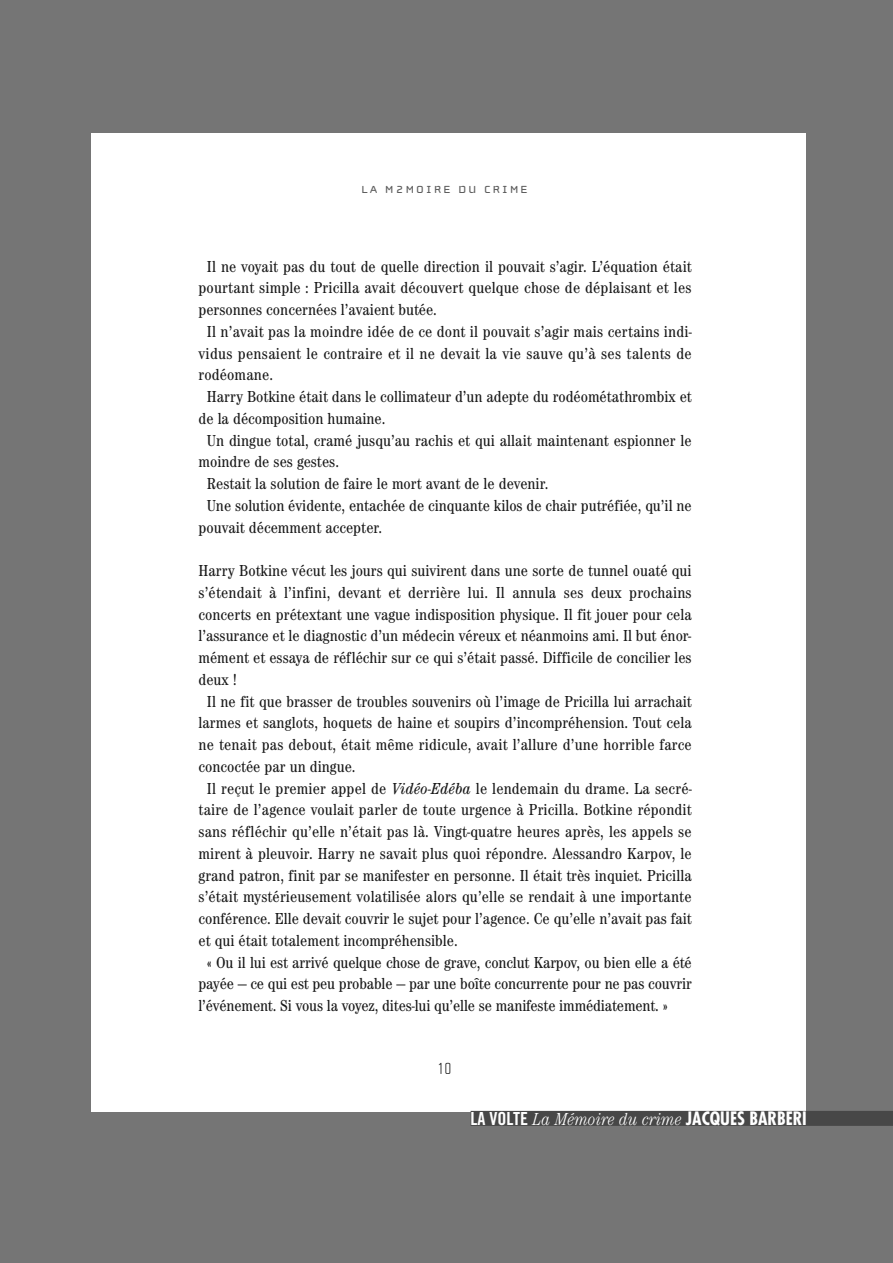
<style>
.page{position:relative;width:893px;height:1263px;background:#757575}
.page>*{position:absolute;margin:0;border:0;box-sizing:border-box;transform-origin:0 0}
.t1{font:italic 300 condensed 18px "Century EF";color:#fff}
.t2{font:condensed 16.5px "Century EF";color:#191919}
.t3{font:100 16.5px "Cholla Sans";color:#191919}
.t4{font:15px "Cholla Unicase";letter-spacing:.15em;color:#5e5e5e}
.s1{font-style:italic}
.s2{font-family:"Trade Gothic Bold Cond Twenty";font-weight:400;font-style:normal;font-stretch:normal}
.s3{font-family:"Futura";font-weight:700;font-style:normal}
</style>
<div class="page">
<div style="left:91px;top:133px;width:715px;height:978px;background:#fff"></div>
<div style="left:471px;top:1111px;width:422px;height:15px;background:#474747"></div>
<p class="t4" style="left:362px;top:179px;width:167px">LA M2MOIRE DU CRIME</p>
<p class="t2" style="left:207px;top:256px;width:486px">Il ne voyait pas du tout de quelle direction il pouvait s’agir. L’équation était</p>
<p class="t2" style="left:198px;top:278px;width:494px">pourtant simple : Pricilla avait découvert quelque chose de déplaisant et les</p>
<p class="t2" style="left:198px;top:300px;width:240px">personnes concernées l’avaient butée.</p>
<p class="t2" style="left:207px;top:321px;width:486px">Il n’avait pas la moindre idée de ce dont il pouvait s’agir mais certains indi-</p>
<p class="t2" style="left:198px;top:343px;width:495px">vidus pensaient le contraire et il ne devait la vie sauve qu’à ses talents de</p>
<p class="t2" style="left:198px;top:365px;width:76px">rodéomane.</p>
<p class="t2" style="left:207px;top:387px;width:486px">Harry Botkine était dans le collimateur d’un adepte du rodéométathrombix et</p>
<p class="t2" style="left:198px;top:408px;width:188px">de la décomposition humaine.</p>
<p class="t2" style="left:207px;top:430px;width:486px">Un dingue total, cramé jusqu’au rachis et qui allait maintenant espionner le</p>
<p class="t2" style="left:198px;top:452px;width:142px">moindre de ses gestes.</p>
<p class="t2" style="left:207px;top:474px;width:343px">Restait la solution de faire le mort avant de le devenir.</p>
<p class="t2" style="left:207px;top:495px;width:486px">Une solution évidente, entachée de cinquante kilos de chair putréfiée, qu’il ne</p>
<p class="t2" style="left:198px;top:517px;width:185px">pouvait décemment accepter.</p>
<p class="t2" style="left:198px;top:561px;width:495px">Harry Botkine vécut les jours qui suivirent dans une sorte de tunnel ouaté qui</p>
<p class="t2" style="left:198px;top:582px;width:495px">s’étendait à l’infini, devant et derrière lui. Il annula ses deux prochains</p>
<p class="t2" style="left:198px;top:604px;width:495px">concerts en prétextant une vague indisposition physique. Il fit jouer pour cela</p>
<p class="t2" style="left:198px;top:626px;width:494px">l’assurance et le diagnostic d’un médecin véreux et néanmoins ami. Il but énor-</p>
<p class="t2" style="left:198px;top:648px;width:495px">mément et essaya de réfléchir sur ce qui s’était passé. Difficile de concilier les</p>
<p class="t2" style="left:198px;top:669px;width:40px">deux !</p>
<p class="t2" style="left:207px;top:691px;width:486px">Il ne fit que brasser de troubles souvenirs où l’image de Pricilla lui arrachait</p>
<p class="t2" style="left:198px;top:713px;width:495px">larmes et sanglots, hoquets de haine et soupirs d’incompréhension. Tout cela</p>
<p class="t2" style="left:198px;top:735px;width:495px">ne tenait pas debout, était même ridicule, avait l’allure d’une horrible farce</p>
<p class="t2" style="left:198px;top:756px;width:159px">concoctée par un dingue.</p>
<p class="t2" style="left:207px;top:778px;width:486px">Il reçut le premier appel de <span class="s1">Vidéo-Edéba</span> le lendemain du drame. La secré-</p>
<p class="t2" style="left:198px;top:800px;width:495px">taire de l’agence voulait parler de toute urgence à Pricilla. Botkine répondit</p>
<p class="t2" style="left:198px;top:822px;width:495px">sans réfléchir qu’elle n’était pas là. Vingt-quatre heures après, les appels se</p>
<p class="t2" style="left:198px;top:843px;width:495px">mirent à pleuvoir. Harry ne savait plus quoi répondre. Alessandro Karpov, le</p>
<p class="t2" style="left:198px;top:865px;width:495px">grand patron, finit par se manifester en personne. Il était très inquiet. Pricilla</p>
<p class="t2" style="left:198px;top:887px;width:495px">s’était mystérieusement volatilisée alors qu’elle se rendait à une importante</p>
<p class="t2" style="left:198px;top:909px;width:495px">conférence. Elle devait couvrir le sujet pour l’agence. Ce qu’elle n’avait pas fait</p>
<p class="t2" style="left:198px;top:930px;width:261px">et qui était totalement incompréhensible.</p>
<p class="t2" style="left:207px;top:952px;width:486px">« Ou il lui est arrivé quelque chose de grave, conclut Karpov, ou bien elle a été</p>
<p class="t2" style="left:198px;top:974px;width:495px">payée — ce qui est peu probable — par une boîte concurrente pour ne pas couvrir</p>
<p class="t2" style="left:198px;top:996px;width:471px">l’événement. Si vous la voyez, dites-lui qu’elle se manifeste immédiatement. »</p>
<p class="t3" style="left:438px;top:1059px;width:15px">10</p>
<p class="t1" style="left:471px;top:1108px;width:338px"><span class="s2">LA VOLTE</span> La Mémoire du crime <span class="s3">JACQUES BARBÉRI</span></p>
</div>
